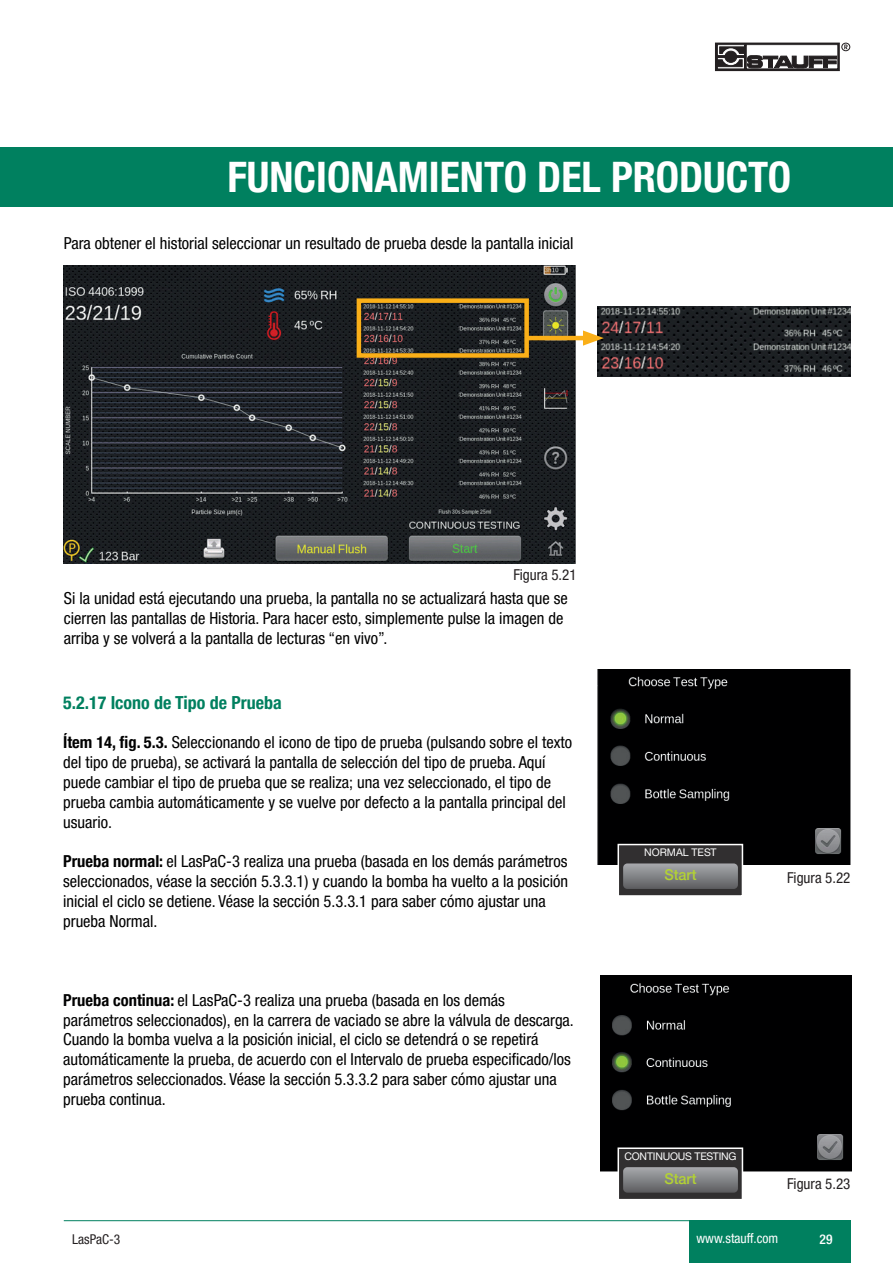
<style>
.page{position:relative;width:893px;height:1263px;background:#fff}
.page>*{position:absolute;margin:0;border:0;box-sizing:border-box;transform-origin:0 0}
.t1{font:700 condensed 42px "Helvetica Neue LTW1 G";color:#fff}
.t2{font:700 condensed 18px "Helvetica Neue LTW1 G";color:#00805f}
.t3{font:condensed 16.5px/19.8px "Helvetica Neue LTW1 G";color:#000001}
.t4{font:condensed 15px "Helvetica Neue LTW1 G";color:#231f20}
.t5{font:500 15px "Helvetica Neue LTW1 G";color:#b3d234;scale:.96 1}
.t6{font:condensed 13.5px "Helvetica Neue LTW1 G";color:#fff}
.t7{font:condensed 13.5px "Helvetica Neue LTW1 G";color:#231f20}
.t8{font:500 condensed 13.5px "Helvetica Neue LTW1 G";color:#fff}
.t9{font:10.5px "Helvetica Neue LTW1 G";letter-spacing:-.02em;color:#fff}
.t10{font:10.5px "Helvetica Neue LTW1 G";color:#fff}
.s1{font-weight:700}
</style>
<div class="page">
<div style="left:689px;top:1220px;width:161px;height:43px;background:#00805f"></div>
<hr style="left:64px;top:1220px;width:786px;height:1px;background:#00805f">
<div style="left:715px;top:43px;width:124px;height:28px;border:1px solid #231f20"></div>
<svg style="left:719px;top:47px;width:23px;height:13px"></svg>
<div style="left:717px;top:45px;width:27px;height:24px;border:1px solid #231f20"></div>
<div style="left:841px;top:43px;width:9px;height:8px;border:1px solid #231f20;border-radius:50%"></div>
<svg style="left:844px;top:45px;width:4px;height:4px"></svg>
<svg style="left:720px;top:47px;width:25px;height:6px"></svg>
<svg style="left:717px;top:60px;width:25px;height:7px"></svg>
<svg style="left:723px;top:49px;width:16px;height:16px"></svg>
<div style="left:723px;top:49px;width:16px;height:16px;border:1px solid #fff;border-radius:50%"></div>
<div style="left:725px;top:51px;width:12px;height:11px;background:#231f20;border-radius:50%"></div>
<div style="left:725px;top:51px;width:12px;height:11px;border:1px solid #231f20;border-radius:50%"></div>
<hr style="left:717px;top:56px;width:29px;height:2px;background:#231f20">
<svg style="left:747px;top:55px;width:90px;height:13px"></svg>
<div style="left:0;top:147px;width:893px;height:59px;background:#00805f"></div>
<img style="left:63px;top:265px;width:512px;height:298px">
<img style="left:598px;top:306px;width:252px;height:70px">
<div style="left:357px;top:298px;width:172px;height:60px;border:4px solid #faaf18"></div>
<hr style="left:527px;top:336px;width:64px;height:4px;background:#faaf18">
<svg style="left:583px;top:330px;width:21px;height:16px"></svg>
<img style="left:601px;top:975px;width:250px;height:197px">
<img style="left:598px;top:669px;width:252px;height:195px">
<div style="left:617px;top:844px;width:126px;height:53px;background:#312f30;border:2px solid #fff"></div>
<svg style="left:623px;top:863px;width:115px;height:26px;background:#7f8083"></svg>
<div style="left:617px;top:1147px;width:126px;height:53px;background:#312f30;border:2px solid #fff"></div>
<svg style="left:623px;top:1167px;width:115px;height:26px;background:#7f8083"></svg>
<h1 class="t1" style="left:227px;top:152px;width:565px">FUNCIONAMIENTO DEL PRODUCTO</h1>
<p class="t3" style="left:64px;top:233px;width:511px">Para obtener el historial seleccionar un resultado de prueba desde la pantalla inicial</p>
<p class="t4" style="left:513px;top:566px;width:65px">Figura 5.21</p>
<p class="t3" style="left:64px;top:588px;width:506px">Si la unidad está ejecutando una prueba, la pantalla no se actualizará hasta que se cierren las pantallas de Historia. Para hacer esto, simplemente pulse la imagen de arriba y se volverá a la pantalla de lecturas “en vivo”.</p>
<p class="t2" style="left:63px;top:692px;width:220px">5.2.17 Icono de Tipo de Prueba</p>
<p class="t3" style="left:63px;top:733px;width:510px"><span class="s1">Ítem 14, fig. 5.3.</span> Seleccionando el icono de tipo de prueba (pulsando sobre el texto del tipo de prueba), se activará la pantalla de selección del tipo de prueba. Aquí puede cambiar el tipo de prueba que se realiza; una vez seleccionado, el tipo de prueba cambia automáticamente y se vuelve por defecto a la pantalla principal del usuario.</p>
<p class="t3" style="left:63px;top:851px;width:506px"><span class="s1">Prueba normal:</span> el LasPaC-3 realiza una prueba (basada en los demás parámetros seleccionados, véase la sección 5.3.3.1) y cuando la bomba ha vuelto a la posición inicial el ciclo se detiene. Véase la sección 5.3.3.1 para saber cómo ajustar una prueba Normal.</p>
<p class="t3" style="left:63px;top:990px;width:512px"><span class="s1">Prueba continua:</span> el LasPaC-3 realiza una prueba (basada en los demás parámetros seleccionados), en la carrera de vaciado se abre la válvula de descarga.<br>Cuando la bomba vuelva a la posición inicial, el ciclo se detendrá o se repetirá automáticamente la prueba, de acuerdo con el Intervalo de prueba especificado/los parámetros seleccionados. Véase la sección 5.3.3.2 para saber cómo ajustar una prueba continua.</p>
<p class="t10" style="left:644px;top:846px;width:74px">NORMAL TEST</p>
<p class="t5" style="left:664px;top:866px;width:35px">Start</p>
<p class="t4" style="left:787px;top:868px;width:65px">Figura 5.22</p>
<p class="t9" style="left:624px;top:1149px;width:114px">CONTINUOUS TESTING</p>
<p class="t5" style="left:664px;top:1169px;width:35px">Start</p>
<p class="t4" style="left:787px;top:1175px;width:65px">Figura 5.23</p>
<p class="t7" style="left:72px;top:1231px;width:49px">LasPaC-3</p>
<p class="t6" style="left:696px;top:1230px;width:83px">www.stauff.com</p>
<p class="t8" style="left:820px;top:1231px;width:14px">29</p>
</div>
